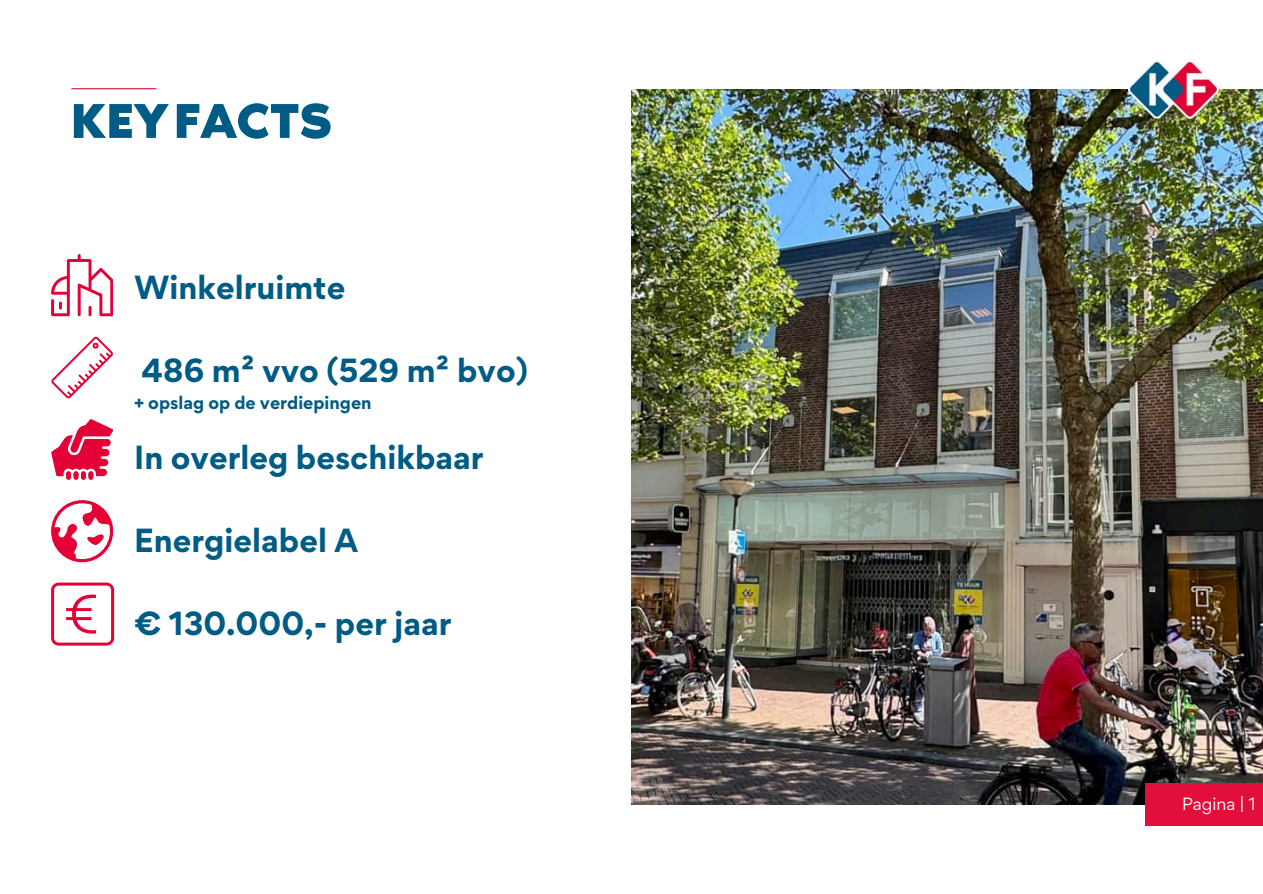
<style>
.page{position:relative;width:1263px;height:894px;background:#fff}
.page>*{position:absolute;margin:0;border:0;box-sizing:border-box;transform-origin:0 0}
.t1{font:61.35px "RTL Media Pro Medium";color:#005c84}
.t2{font:700 29.85px "Gordita";color:#005c84}
.t3{font:700 16.35px "Gordita";color:#005c84}
.t4{font:15.75px "Gordita";color:#fff}
</style>
<div class="page">
<hr style="left:72px;top:88px;width:84px;height:1px;background:#e10f3a">
<img style="left:631px;top:89px;width:632px;height:715px">
<img style="left:1128px;top:60px;width:90px;height:59px">
<svg style="left:51px;top:500px;width:62px;height:62px"></svg>
<svg style="left:51px;top:337px;width:62px;height:61px"></svg>
<svg style="left:51px;top:582px;width:63px;height:63px"></svg>
<svg style="left:51px;top:419px;width:62px;height:60px"></svg>
<svg style="left:51px;top:254px;width:62px;height:62px"></svg>
<div style="left:1146px;top:782px;width:117px;height:43px;background:#e10f3a"></div>
<p class="t1" style="left:71px;top:94px;width:262px">KEYFACTS</p>
<p class="t2" style="left:134px;top:267px;width:213px">Winkelruimte</p>
<p class="t2" style="left:142px;top:350px;width:388px">486 m² vvo (529 m² bvo)</p>
<p class="t3" style="left:134px;top:391px;width:239px">+ opslag op de verdiepingen</p>
<p class="t2" style="left:134px;top:436px;width:351px">In overleg beschikbaar</p>
<p class="t2" style="left:134px;top:520px;width:225px">Energielabel A</p>
<h2 class="t2" style="left:134px;top:603px;width:319px">€ 130.000,- per jaar</h2>
<h3 class="t4" style="left:1182px;top:793px;width:75px">Pagina | 1</h3>
</div>
